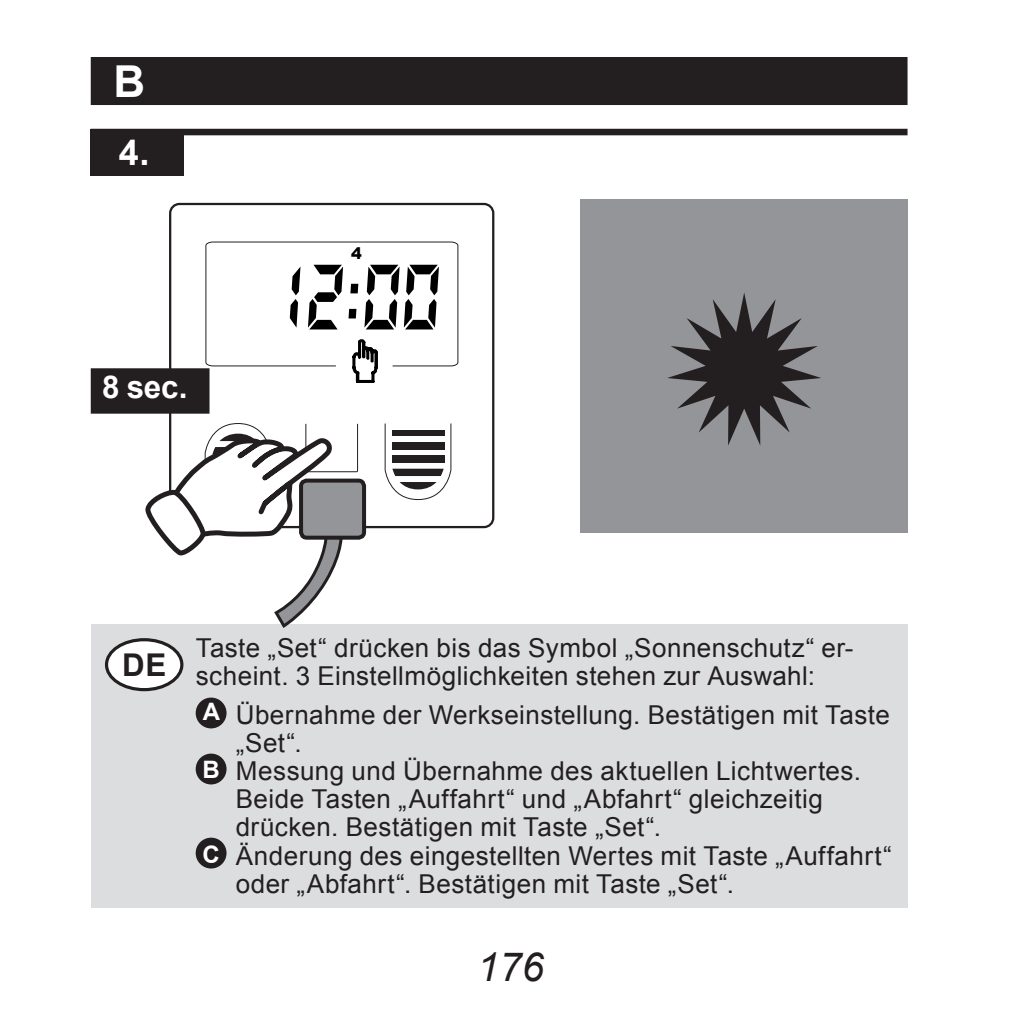
<style>
.page{position:relative;width:1021px;height:1021px;background:#fff}
.page>*{position:absolute;margin:0;border:0;box-sizing:border-box;transform-origin:0 0}
.t1{font:700 44px "Arial";color:#fff}
.t2{font:italic 40px "Arial";color:#231f20}
.t3{font:700 36px "Arial";color:#fff}
.t4{font:700 31.2px "Arial";color:#fff}
.t5{font:700 31.2px "Arial";color:#231f20}
.t6{font:26px/28px "Arial";letter-spacing:.02em;color:#231f20}
.s1{font-weight:700;font-size:24px;color:#fff}
</style>
<div class="page">
<div style="left:91px;top:57px;width:816px;height:48px;background:#231f20"></div>
<div style="left:91px;top:129px;width:816px;height:6px;background:#231f20"></div>
<div style="left:91px;top:129px;width:93px;height:46px;background:#231f20"></div>
<div style="left:580px;top:199px;width:327px;height:333px;background:#939598"></div>
<svg style="left:667px;top:293px;width:154px;height:152px"></svg>
<div style="left:91px;top:624px;width:816px;height:283px;background:#dcdddf"></div>
<div style="left:197px;top:699px;width:28px;height:28px;background:#231f20;border-radius:50%"></div>
<div style="left:196px;top:697px;width:30px;height:31px;border:3px solid #231f20;border-radius:50%"></div>
<div style="left:197px;top:755px;width:28px;height:28px;background:#231f20;border-radius:50%"></div>
<div style="left:196px;top:753px;width:30px;height:31px;border:3px solid #231f20;border-radius:50%"></div>
<div style="left:197px;top:839px;width:28px;height:28px;background:#231f20;border-radius:50%"></div>
<div style="left:196px;top:837px;width:30px;height:31px;border:3px solid #231f20;border-radius:50%"></div>
<div style="left:106px;top:639px;width:76px;height:50px;background:#fff;border-radius:50%"></div>
<div style="left:105px;top:638px;width:78px;height:53px;border:3px solid #231f20;border-radius:50%"></div>
<div style="left:169px;top:203px;width:325px;height:325px;border:2px solid #231f20;border-radius:9px"></div>
<svg style="left:384px;top:423px;width:67px;height:77px"></svg>
<div style="left:392px;top:455px;width:52px;height:7px;background:#231f20"></div>
<svg style="left:205px;top:241px;width:253px;height:143px"></svg>
<div style="left:92px;top:370px;width:116px;height:42px;background:#231f20"></div>
<div style="left:91px;top:368px;width:118px;height:45px;border:3px solid #231f20"></div>
<div style="left:301px;top:480px;width:63px;height:57px;background:#939598;border-radius:6px"></div>
<div style="left:299px;top:478px;width:67px;height:61px;border:4px solid #231f20;border-radius:6px"></div>
<svg style="left:145px;top:423px;width:213px;height:205px"></svg>
<h1 class="t1" style="left:113px;top:52px;width:33px">B</h1>
<h3 class="t3" style="left:119px;top:128px;width:32px">4.</h3>
<p class="t4" style="left:102px;top:366px;width:87px">8 sec.</p>
<p class="t5" style="left:122px;top:644px;width:42px">DE</p>
<p class="t6" style="left:196px;top:634px;width:659px">Taste „Set“ drücken bis das Symbol „Sonnenschutz“ er&shy;scheint. 3 Einstellmöglichkeiten stehen zur Auswahl:</p>
<p class="t6" style="left:203px;top:701px;width:688px"><sup>A</sup> Übernahme der Werkseinstellung. Bestätigen mit Taste</p>
<p class="t6" style="left:236px;top:729px;width:63px">„Set“.</p>
<p class="t6" style="left:202px;top:757px;width:655px"><span class="s1">B</span> Messung und Übernahme des aktuellen Lichtwertes.</p>
<p class="t6" style="left:236px;top:785px;width:588px">Beide Tasten „Auffahrt“ und „Abfahrt“ gleichzeitig</p>
<p class="t6" style="left:236px;top:813px;width:422px">drücken. Bestätigen mit Taste „Set“.</p>
<p class="t6" style="left:202px;top:841px;width:690px"><span class="s1">C</span> Änderung des eingestellten Wertes mit Taste „Auffahrt“</p>
<p class="t6" style="left:236px;top:869px;width:495px">oder „Abfahrt“. Bestätigen mit Taste „Set“.</p>
<h2 class="t2" style="left:477px;top:941px;width:68px">176</h2>
</div>
